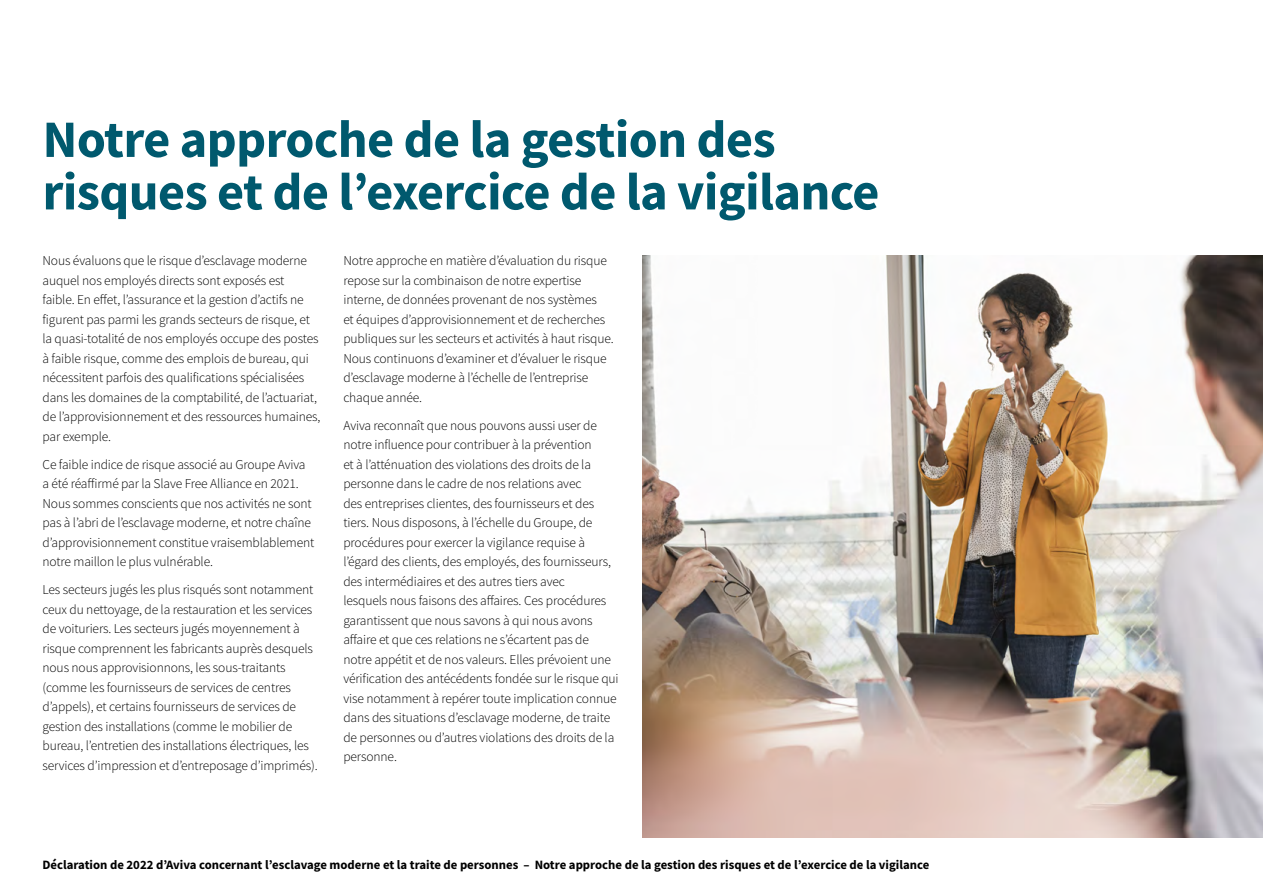
<style>
.page{position:relative;width:1263px;height:893px;background:#fff}
.page>*{position:absolute;margin:0;border:0;box-sizing:border-box;transform-origin:0 0}
.t1{font:700 52.5px/52.5px "Source Sans Pro";letter-spacing:-.01em;color:#00596e}
.t2{font:300 13.5px/19.5px "Source Sans Pro";letter-spacing:-.01em;color:#000}
.t3{font:700 12.75px "Source Sans Pro";color:#000}
</style>
<div class="page">
<img style="left:642px;top:255px;width:621px;height:583px">
<h1 class="t1" style="left:43px;top:112px;width:838px">Notre approche de la gestion des risques et de l’exercice de la vigilance</h1>
<p class="t2" style="left:43px;top:251px;width:279px">Nous évaluons que le risque d’esclavage moderne auquel nos employés directs sont exposés est<br>faible. En effet, l’assurance et la gestion d’actifs ne figurent pas parmi les grands secteurs de risque, et la quasi-totalité de nos employés occupe des postes à faible risque, comme des emplois de bureau, qui nécessitent parfois des qualifications spécialisées dans les domaines de la comptabilité, de l’actuariat, de l’approvisionnement et des ressources humaines, par exemple.</p>
<p class="t2" style="left:43px;top:454px;width:273px">Ce faible indice de risque associé au Groupe Aviva a été réaffirmé par la Slave Free Alliance en 2021.<br>Nous sommes conscients que nos activités ne sont pas à l’abri de l’esclavage moderne, et notre chaîne d’approvisionnement constitue vraisemblablement notre maillon le plus vulnérable.</p>
<p class="t2" style="left:43px;top:580px;width:277px">Les secteurs jugés les plus risqués sont notamment ceux du nettoyage, de la restauration et les services de voituriers. Les secteurs jugés moyennement à risque comprennent les fabricants auprès desquels nous nous approvisionnons, les sous-traitants (comme les fournisseurs de services de centres d’appels), et certains fournisseurs de services de gestion des installations (comme le mobilier de bureau, l’entretien des installations électriques, les services d’impression et d’entreposage d’imprimés).</p>
<p class="t2" style="left:343px;top:251px;width:272px">Notre approche en matière d’évaluation du risque repose sur la combinaison de notre expertise interne, de données provenant de nos systèmes<br>et équipes d’approvisionnement et de recherches publiques sur les secteurs et activités à haut risque.<br>Nous continuons d’examiner et d’évaluer le risque d’esclavage moderne à l’échelle de l’entreprise chaque année.</p>
<p class="t2" style="left:343px;top:415px;width:277px">Aviva reconnaît que nous pouvons aussi user de notre influence pour contribuer à la prévention<br>et à l’atténuation des violations des droits de la personne dans le cadre de nos relations avec<br>des entreprises clientes, des fournisseurs et des tiers. Nous disposons, à l’échelle du Groupe, de procédures pour exercer la vigilance requise à l’égard des clients, des employés, des fournisseurs, des intermédiaires et des autres tiers avec<br>lesquels nous faisons des affaires. Ces procédures garantissent que nous savons à qui nous avons affaire et que ces relations ne s’écartent pas de notre appétit et de nos valeurs. Elles prévoient une vérification des antécédents fondée sur le risque qui vise notamment à repérer toute implication connue dans des situations d’esclavage moderne, de traite de personnes ou d’autres violations des droits de la personne.</p>
<p class="t3" style="left:43px;top:857px;width:888px">Déclaration de 2022 d’Aviva concernant l’esclavage moderne et la traite de personnes – Notre approche de la gestion des risques et de l’exercice de la vigilance</p>
</div>
